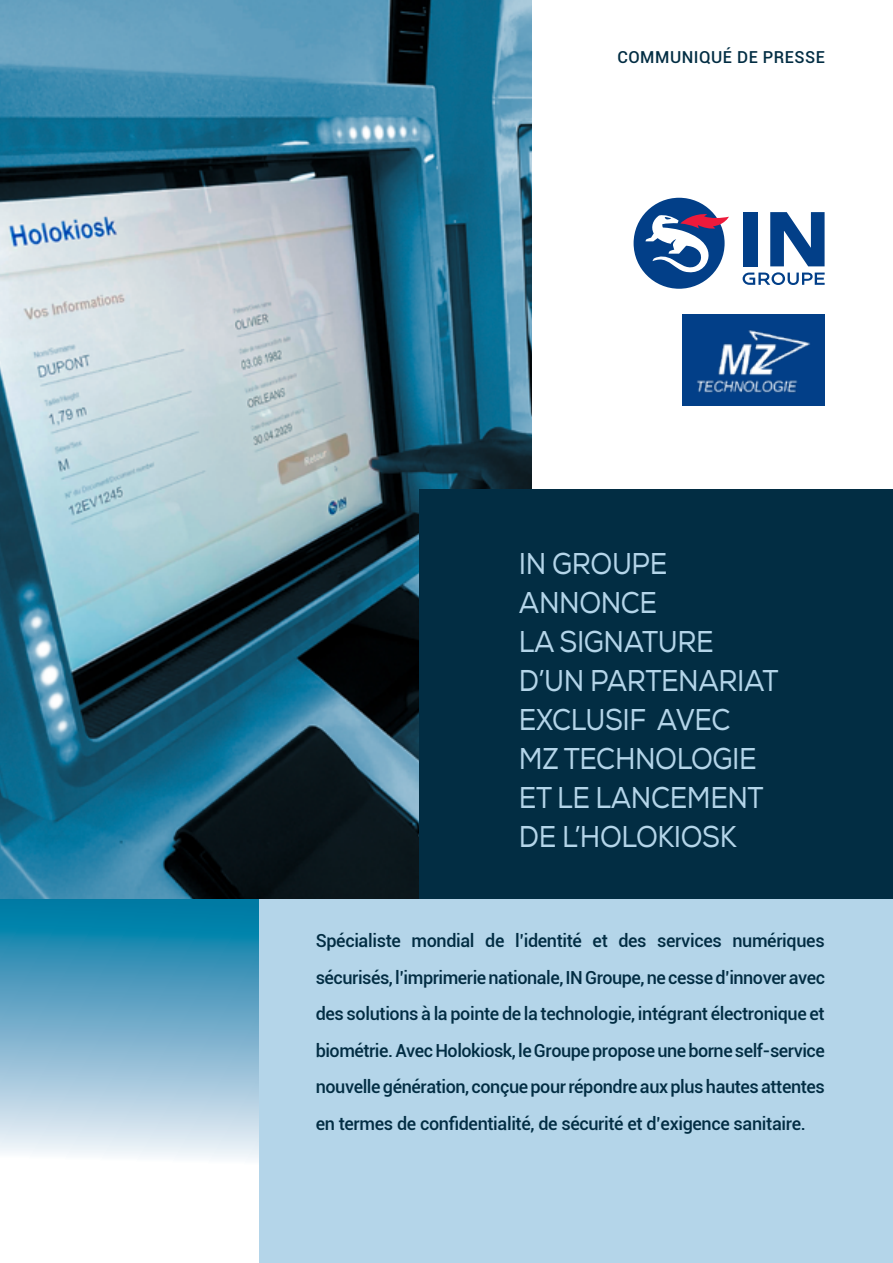
<style>
.page{position:relative;width:893px;height:1263px;background:#fff}
.page>*{position:absolute;margin:0;border:0;box-sizing:border-box;transform-origin:0 0}
.t1{font:30px/39px "Nexa";letter-spacing:-.015em;color:#b4d5e9;scale:.9 1}
.t2{font:500 18px/36.6px "Roboto";letter-spacing:-.02em;color:#022d43;text-align:justify}
.t3{font:500 16.5px "Roboto";letter-spacing:.03em;color:#022d43}
</style>
<div class="page">
<img style="left:0;top:0;width:531px;height:899px">
<svg style="left:0;top:899px;width:259px;height:261px;background:#75b1cd"></svg>
<div style="left:634px;top:198px;width:91px;height:91px;background:#023f88;border-radius:50%"></div>
<svg style="left:645px;top:213px;width:84px;height:62px"></svg>
<svg style="left:743px;top:272px;width:82px;height:13px"></svg>
<div style="left:743px;top:212px;width:15px;height:54px;background:#023f88"></div>
<svg style="left:770px;top:212px;width:55px;height:54px"></svg>
<div style="left:420px;top:489px;width:473px;height:483px;background:#022d43"></div>
<div style="left:682px;top:315px;width:143px;height:91px;background:#023f88"></div>
<img style="left:697px;top:330px;width:113px;height:63px">
<div style="left:259px;top:899px;width:634px;height:364px;background:#b4d5e9"></div>
<p class="t3" style="left:617px;top:46px;width:209px">COMMUNIQUÉ DE PRESSE</p>
<h1 class="t1" style="left:519px;top:544px;width:290px">IN GROUPE<br>ANNONCE<br>LA SIGNATURE<br>D’UN PARTENARIAT<br>EXCLUSIF AVEC<br>MZ TECHNOLOGIE<br>ET LE LANCEMENT<br>DE L’HOLOKIOSK</h1>
<p class="t2" style="left:316px;top:921px;width:511px">Spécialiste mondial de l’identité et des services numériques sécurisés, l’imprimerie nationale, IN Groupe, ne cesse d’innover avec des solutions à la pointe de la technologie, intégrant électronique et biométrie. Avec Holokiosk, le Groupe propose une borne self-service nouvelle génération, conçue pour répondre aux plus hautes attentes en termes de confidentialité, de sécurité et d’exigence sanitaire.</p>
</div>
